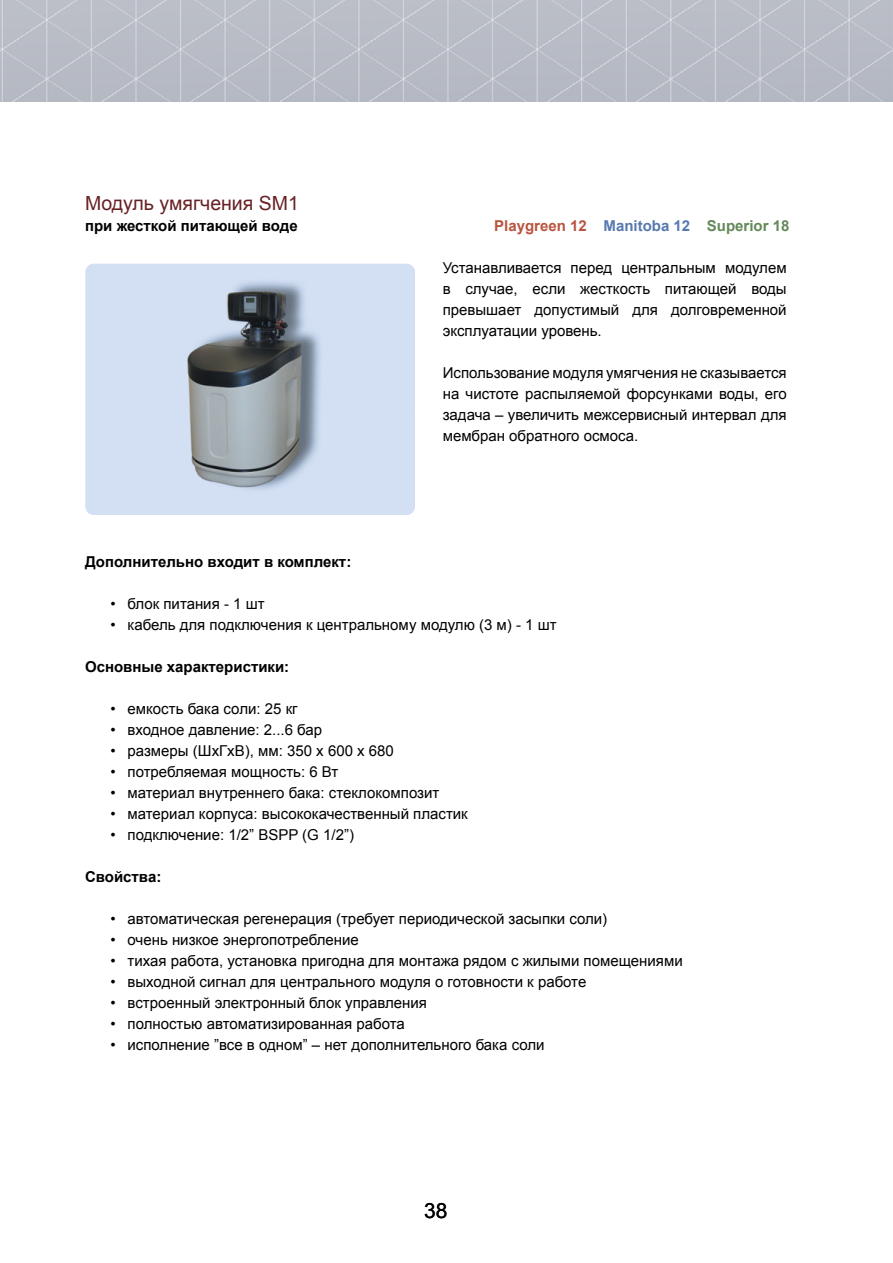
<style>
.page{position:relative;width:893px;height:1263px;background:#fff}
.page>*{position:absolute;margin:0;border:0;box-sizing:border-box;transform-origin:0 0}
.t1{font:21px "Arial";color:#000}
.t2{font:19.5px "Arial";color:#672124}
.t3{font:15px/21px "Arial";color:#000;text-align:justify}
.t4{font:700 15px "Arial";color:#000}
.t5{font:700 15px "Arial";color:#b85541}
.s1{color:#5879b0}
.s2{color:#638959}
</style>
<div class="page">
<img style="left:0;top:0;width:893px;height:102px">
<img style="left:85px;top:264px;width:330px;height:251px">
<h2 class="t2" style="left:85px;top:190px;width:215px">Модуль умягчения SM1</h2>
<p class="t4" style="left:85px;top:216px;width:214px">при жесткой питающей воде</p>
<p class="t5" style="left:494px;top:216px;width:297px">Playgreen 12 <span class="s1">Manitoba 12</span> <span class="s2">Superior 18</span></p>
<p class="t3" style="left:443px;top:257px;width:345px">Устанавливается перед центральным модулем в случае, если жесткость питающей воды превышает допустимый для долговременной эксплуатации уровень.</p>
<p class="t3" style="left:443px;top:362px;width:345px">Использование модуля умягчения не сказывается на чистоте распыляемой форсунками воды, его задача – увеличить межсервисный интервал для мембран обратного осмоса.</p>
<p class="t4" style="left:85px;top:552px;width:268px">Дополнительно входит в комплект:</p>
<p class="t3" style="left:111px;top:593px;width:156px">• блок питания - 1 шт</p>
<p class="t3" style="left:111px;top:614px;width:448px">• кабель для подключения к центральному модулю (3 м) - 1 шт</p>
<p class="t4" style="left:85px;top:657px;width:206px">Основные характеристики:</p>
<p class="t3" style="left:111px;top:698px;width:189px">• емкость бака соли: 25 кг</p>
<p class="t3" style="left:111px;top:719px;width:213px">• входное давление: 2...6 бар</p>
<p class="t3" style="left:111px;top:740px;width:285px">• размеры (ШхГхВ), мм: 350 х 600 х 680</p>
<p class="t3" style="left:111px;top:761px;width:229px">• потребляемая мощность: 6 Вт</p>
<p class="t3" style="left:111px;top:782px;width:330px">• материал внутреннего бака: стеклокомпозит</p>
<p class="t3" style="left:111px;top:803px;width:359px">• материал корпуса: высококачественный пластик</p>
<p class="t3" style="left:111px;top:824px;width:245px">• подключение: 1/2” BSPP (G 1/2”)</p>
<p class="t4" style="left:85px;top:867px;width:78px">Свойства:</p>
<p class="t3" style="left:111px;top:908px;width:498px">• автоматическая регенерация (требует периодической засыпки соли)</p>
<p class="t3" style="left:111px;top:929px;width:250px">• очень низкое энергопотребление</p>
<p class="t3" style="left:111px;top:950px;width:574px">• тихая работа, установка пригодна для монтажа рядом с жилыми помещениями</p>
<p class="t3" style="left:111px;top:971px;width:477px">• выходной сигнал для центрального модуля о готовности к работе</p>
<p class="t3" style="left:111px;top:992px;width:318px">• встроенный электронный блок управления</p>
<p class="t3" style="left:111px;top:1013px;width:296px">• полностью автоматизированная работа</p>
<p class="t3" style="left:111px;top:1034px;width:435px">• исполнение ”все в одном” – нет дополнительного бака соли</p>
<h1 class="t1" style="left:424px;top:1197px;width:25px">38</h1>
</div>
